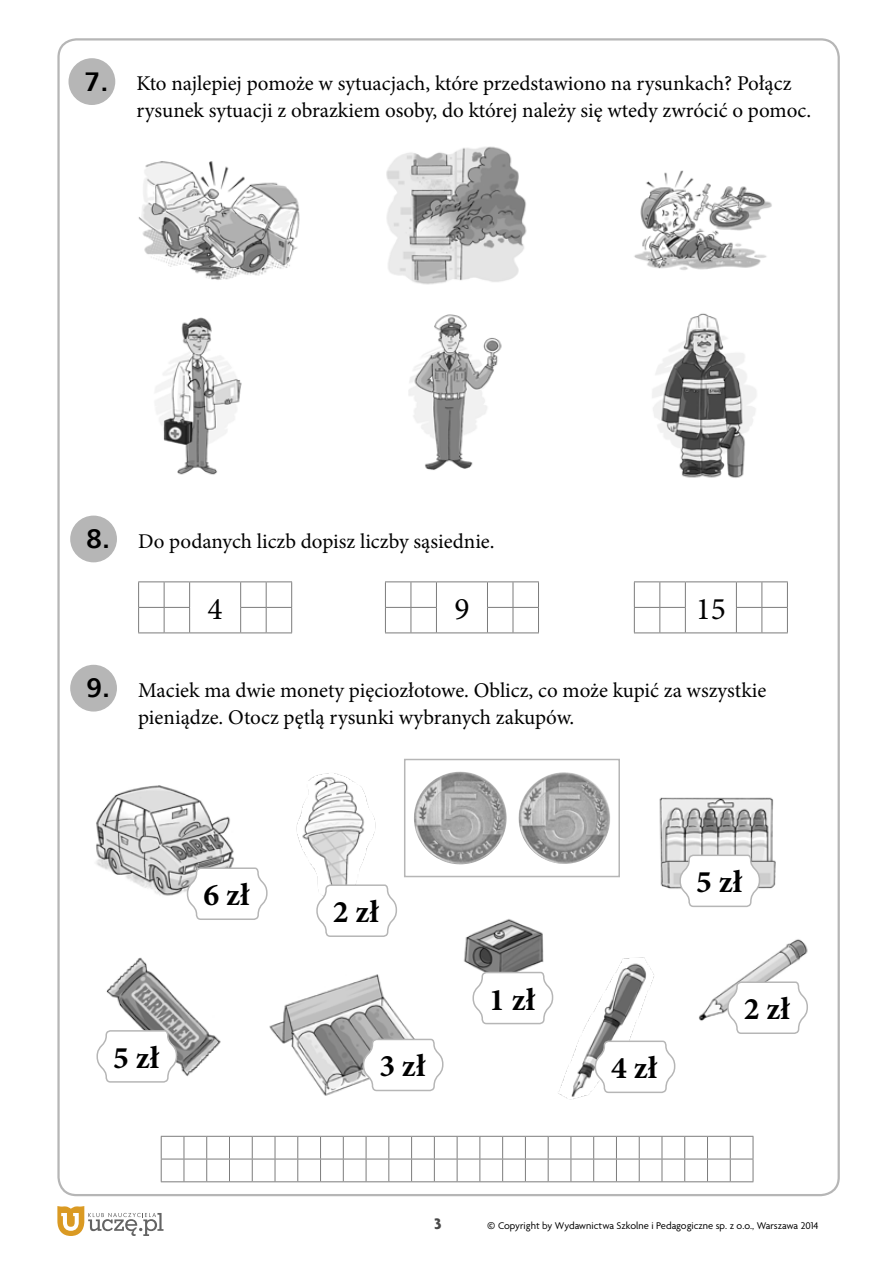
<style>
.page{position:relative;width:893px;height:1263px;background:#fff}
.page>*{position:absolute;margin:0;border:0;box-sizing:border-box;transform-origin:0 0}
.t1{font:700 31.5px "Minion Pro";color:#000}
.t2{font:31.5px "Minion Pro";color:#000}
.t3{font:700 27px "Humnst 777 EU";color:#000}
.t4{font:21px/27px "Minion Pro";color:#000}
.t5{font:700 16.5px "Agenda Pl";color:#484848}
.t6{font:10.5px "Agenda Pl";color:#000}
.s1{font-family:"Humnst 777 EU";font-weight:700;font-size:27px}
.s2{font-size:13.5px}
</style>
<div class="page">
<hr style="left:436px;top:581px;width:51px;height:1px;background:#7c7c7c">
<svg style="left:385px;top:581px;width:52px;height:52px"></svg>
<hr style="left:436px;top:632px;width:51px;height:1px;background:#7c7c7c">
<svg style="left:487px;top:581px;width:52px;height:52px"></svg>
<hr style="left:685px;top:581px;width:51px;height:1px;background:#7c7c7c">
<svg style="left:634px;top:581px;width:52px;height:52px"></svg>
<hr style="left:685px;top:632px;width:51px;height:1px;background:#7c7c7c">
<svg style="left:736px;top:581px;width:52px;height:52px"></svg>
<img style="left:138px;top:161px;width:162px;height:119px">
<img style="left:634px;top:170px;width:138px;height:100px">
<img style="left:386px;top:146px;width:141px;height:139px">
<img style="left:408px;top:314px;width:94px;height:156px">
<div style="left:70px;top:665px;width:47px;height:46px;background:#b6b6b6;border-radius:50%"></div>
<div style="left:70px;top:516px;width:47px;height:46px;background:#b6b6b6;border-radius:50%"></div>
<div style="left:69px;top:58px;width:46px;height:47px;background:#b6b6b6;border-radius:50%"></div>
<img style="left:155px;top:317px;width:87px;height:158px">
<img style="left:652px;top:313px;width:104px;height:165px">
<hr style="left:190px;top:581px;width:51px;height:1px;background:#7c7c7c">
<svg style="left:138px;top:581px;width:52px;height:52px"></svg>
<hr style="left:190px;top:632px;width:51px;height:1px;background:#7c7c7c">
<svg style="left:240px;top:581px;width:52px;height:52px"></svg>
<svg style="left:57px;top:760px;width:752px;height:476px"></svg>
<div style="left:404px;top:759px;width:216px;height:118px;border:2px solid #b6b6b6"></div>
<p class="t3" style="left:84px;top:64px;width:26px">7.</p>
<p class="t4" style="left:137px;top:70px;width:676px">Kto najlepiej pomoże w sytuacjach, które przedstawiono na rysunkach? Połącz rysunek sytuacji z obrazkiem osoby, do której należy się wtedy zwrócić o pomoc.</p>
<p class="t4" style="left:86px;top:527px;width:410px"><span class="s1">8.</span> Do podanych liczb dopisz liczby sąsiednie.</p>
<p class="t3" style="left:86px;top:671px;width:26px">9.</p>
<h1 class="t2" style="left:208px;top:588px;width:17px">4</h1>
<h1 class="t2" style="left:454px;top:588px;width:17px">9</h1>
<h1 class="t2" style="left:696px;top:588px;width:32px">15</h1>
<p class="t4" style="left:138px;top:677px;width:630px">Maciek ma dwie monety pięciozłotowe. Oblicz, co może kupić za wszystkie pieniądze. Otocz pętlą rysunki wybranych zakupów.</p>
<h1 class="t1" style="left:203px;top:873px;width:48px">6 zł</h1>
<h1 class="t1" style="left:333px;top:890px;width:48px">2 zł</h1>
<h1 class="t1" style="left:489px;top:977px;width:48px">1 zł</h1>
<h1 class="t1" style="left:696px;top:860px;width:48px">5 zł</h1>
<h1 class="t1" style="left:744px;top:987px;width:48px">2 zł</h1>
<h1 class="t1" style="left:113px;top:1035px;width:48px">5 zł</h1>
<h1 class="t1" style="left:379px;top:1044px;width:48px">3 zł</h1>
<h1 class="t1" style="left:611px;top:1046px;width:48px">4 zł</h1>
<p class="t5" style="left:434px;top:1214px;width:9px">3</p>
<p class="t6" style="left:487px;top:1219px;width:333px"><span class="s2">©</span> Copyright by Wydawnictwa Szkolne i Pedagogiczne sp. z o.o., Warszawa 2014</p>
</div>
